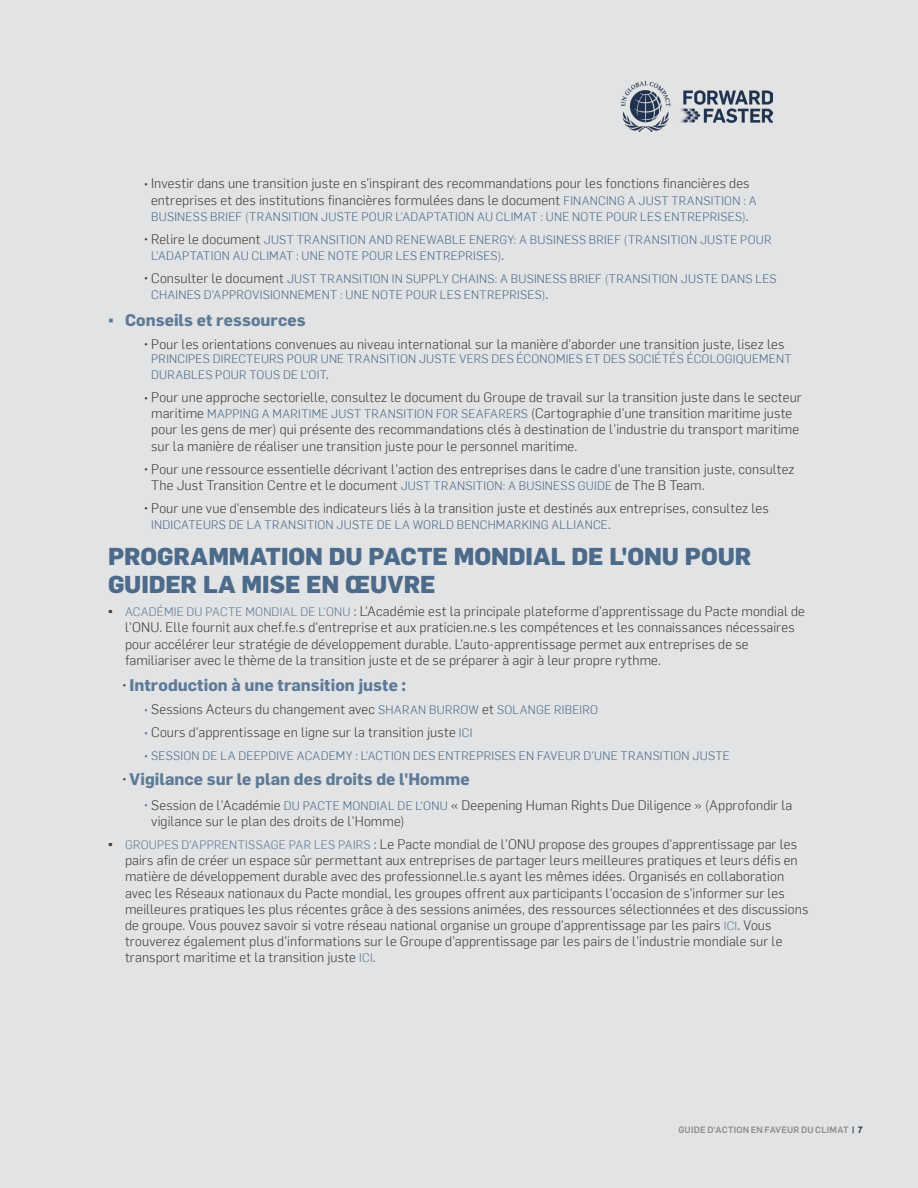
<style>
.page{position:relative;width:918px;height:1188px;background:#e2e3e4}
.page>*{position:absolute;margin:0;border:0;box-sizing:border-box;transform-origin:0 0}
.t1{font:800 24px/28.8px "Flama";letter-spacing:-.005em;color:#4c6b8b}
.t2{font:700 16.5px "Flama";color:#5e7a97}
.t3{font:300 13.5px/16.2px "Flama";letter-spacing:.01em;color:#3e3e3f}
.t4{font:300 12px/16.2px "Flama";letter-spacing:.02em;color:#4c6b8b}
.t5{font:500 9px "Flama";letter-spacing:.025em;color:#8d8d8e}
.s1{font-weight:700;font-size:7.5px}
.s2{font-size:12px;color:#4c6b8b}
.s3{font-size:13.5px;color:#3e3e3f}
.s4{font-weight:700;font-size:7.5px;color:#3e3e3f}
.s5{font-family:"Arial";font-weight:400}
.s6{font-size:12px;color:#5e7a97}
.s7{font-weight:700;font-size:7.5px;color:#5e7a97}
.s8{color:#1e3250}
</style>
<div class="page">
<img style="left:622px;top:81px;width:151px;height:50px">
<p class="t3" style="left:144px;top:175px;width:614px;text-align:center"><span class="s1">•</span> Investir dans une transition juste en s'inspirant des recommandations pour les fonctions financières des entreprises et des institutions financières formulées dans le document <span class="s2">FINANCING A JUST TRANSITION : A</span></p>
<p class="t4" style="left:151px;top:208px;width:599px">BUSINESS BRIEF (TRANSITION JUSTE POUR L'ADAPTATION AU CLIMAT : UNE NOTE POUR LES ENTREPRISES)<span class="s3">.</span></p>
<p class="t4" style="left:151px;top:231px;width:622px;text-indent:-7px"><span class="s4">•</span> <span class="s3">Relire le document</span> JUST TRANSITION AND RENEWABLE ENERGY: A BUSINESS BRIEF (TRANSITION JUSTE POUR<br>L'ADAPTATION AU CLIMAT : UNE NOTE POUR LES ENTREPRISES)<span class="s3">.</span></p>
<p class="t4" style="left:151px;top:270px;width:627px;text-indent:-7px"><span class="s4">•</span> <span class="s3">Consulter le document</span> JUST TRANSITION IN SUPPLY CHAINS: A BUSINESS BRIEF (TRANSITION JUSTE DANS LES<br>CHAINES D'APPROVISIONNEMENT : UNE NOTE POUR LES ENTREPRISES)<span class="s3">.</span></p>
<p class="t2" style="left:108px;top:308px;width:199px"><span class="s5">▪</span> Conseils et ressources</p>
<p class="t3" style="left:144px;top:335px;width:642px"><span class="s1">•</span> Pour les orientations convenues au niveau international sur la manière d'aborder une transition juste, lisez les</p>
<p class="t4" style="left:151px;top:350px;width:642px">PRINCIPES DIRECTEURS POUR UNE TRANSITION JUSTE VERS DES ÉCONOMIES ET DES SOCIÉTÉS ÉCOLOGIQUEMENT<br>DURABLES POUR TOUS DE L'OIT<span class="s3">.</span></p>
<p class="t3" style="left:151px;top:388px;width:652px;text-indent:-7px"><span class="s1">•</span> Pour une approche sectorielle, consultez le document du Groupe de travail sur la transition juste dans le secteur maritime <span class="s2">MAPPING A MARITIME JUST TRANSITION FOR SEAFARERS</span> (Cartographie d'une transition maritime juste pour les gens de mer) qui présente des recommandations clés à destination de l'industrie du transport maritime sur la manière de réaliser une transition juste pour le personnel maritime.</p>
<p class="t3" style="left:151px;top:460px;width:645px;text-indent:-7px"><span class="s1">•</span> Pour une ressource essentielle décrivant l'action des entreprises dans le cadre d'une transition juste, consultez<br>The Just Transition Centre et le document <span class="s2">JUST TRANSITION: A BUSINESS GUIDE</span> de The B Team.</p>
<p class="t3" style="left:144px;top:499px;width:626px"><span class="s1">•</span> Pour une vue d'ensemble des indicateurs liés à la transition juste et destinés aux entreprises, consultez les</p>
<p class="t4" style="left:151px;top:516px;width:461px">INDICATEURS DE LA TRANSITION JUSTE DE LA WORLD BENCHMARKING ALLIANCE<span class="s3">.</span></p>
<p class="t1" style="left:108px;top:541px;width:645px">PROGRAMMATION DU PACTE MONDIAL DE L'ONU POUR<br>GUIDER LA MISE EN ŒUVRE</p>
<p class="t3" style="left:125px;top:603px;width:681px;text-indent:-17px"><span class="s5">▪</span> <span class="s6">ACADÉMIE DU PACTE MONDIAL DE L'ONU</span> : L'Académie est la principale plateforme d'apprentissage du Pacte mondial de l'ONU. Elle fournit aux chef.fe.s d'entreprise et aux praticien.ne.s les compétences et les connaissances nécessaires pour accélérer leur stratégie de développement durable. L'auto-apprentissage permet aux entreprises de se familiariser avec le thème de la transition juste et de se préparer à agir à leur propre rythme.</p>
<p class="t2" style="left:123px;top:674px;width:285px"><sup>•</sup> Introduction à une transition juste :</p>
<p class="t3" style="left:144px;top:701px;width:455px"><span class="s7">•</span> Sessions Acteurs du changement avec <span class="s2">SHARAN BURROW</span> et <span class="s2">SOLANGE RIBEIRO</span></p>
<p class="t3" style="left:144px;top:724px;width:329px"><span class="s7">•</span> Cours d'apprentissage en ligne sur la transition juste <span class="s2">ICI</span></p>
<p class="t4" style="left:144px;top:747px;width:587px"><span class="s7">•</span> SESSION DE LA DEEPDIVE ACADEMY : L'ACTION DES ENTREPRISES EN FAVEUR D'UNE TRANSITION JUSTE</p>
<p class="t2" style="left:123px;top:767px;width:348px"><sup>•</sup> Vigilance sur le plan des droits de l'Homme</p>
<p class="t3" style="left:151px;top:796px;width:643px;text-indent:-7px"><span class="s7">•</span> Session de l'Académie <span class="s2">DU PACTE MONDIAL DE L'ONU</span> « Deepening Human Rights Due Diligence » (Approfondir la vigilance sur le plan des droits de l'Homme)</p>
<p class="t3" style="left:125px;top:835px;width:685px;text-indent:-17px"><span class="s5">▪</span> <span class="s6">GROUPES D'APPRENTISSAGE PAR LES PAIRS</span> : Le Pacte mondial de l'ONU propose des groupes d'apprentissage par les pairs afin de créer un espace sûr permettant aux entreprises de partager leurs meilleures pratiques et leurs défis en matière de développement durable avec des professionnel.le.s ayant les mêmes idées. Organisés en collaboration avec les Réseaux nationaux du Pacte mondial, les groupes offrent aux participants l'occasion de s'informer sur les meilleures pratiques les plus récentes grâce à des sessions animées, des ressources sélectionnées et des discussions de groupe. Vous pouvez savoir si votre réseau national organise un groupe d'apprentissage par les pairs <span class="s6">ICI</span>. Vous trouverez également plus d'informations sur le Groupe d'apprentissage par les pairs de l'industrie mondiale sur le transport maritime et la transition juste <span class="s6">ICI</span>.</p>
<p class="t5" style="left:678px;top:1123px;width:186px">GUIDE D'ACTION EN FAVEUR DU CLIMAT <span class="s8">| 7</span></p>
</div>
